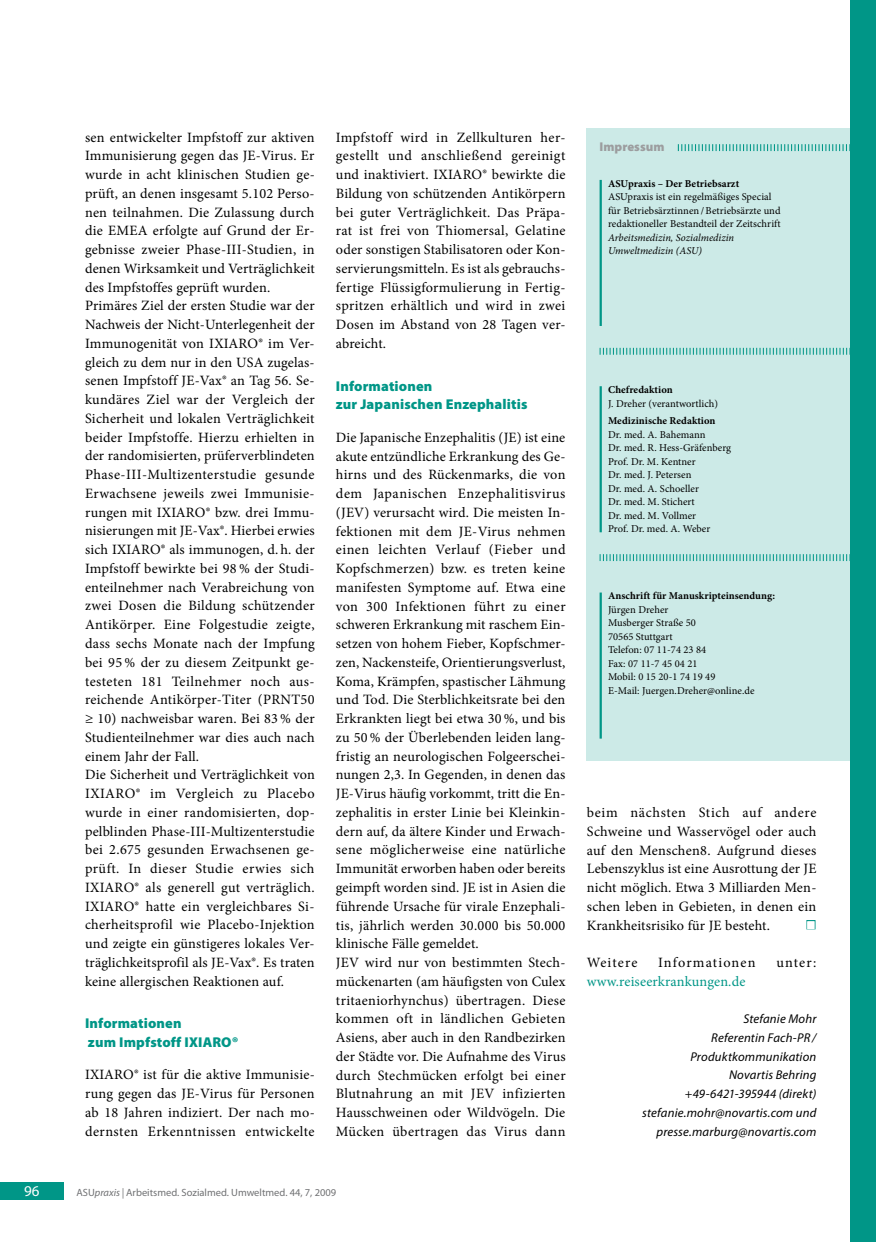
<style>
.page{position:relative;width:876px;height:1242px;background:#fff}
.page>*{position:absolute;margin:0;border:0;box-sizing:border-box;transform-origin:0 0}
.t1{font:27px "Minion Pro";color:#fff}
.t2{font:15px "Myriad Pro";color:#fff}
.t3{font:14.25px/18.8px "Minion Pro";letter-spacing:.015em;color:#000}
.t4{font:900 14.25px/18.8px "Myriad Pro";letter-spacing:.01em;color:#009687}
.t5{font:14.25px "Minion Pro";letter-spacing:.01em;color:#009687}
.t6{font:14.25px "Minion Pro";letter-spacing:.08em;color:#000}
.t7{font:14.25px "Minion Pro";letter-spacing:.07em;color:#000}
.t8{font:italic 12.75px/18.8px "Myriad Pro";letter-spacing:.015em;color:#000;text-align:right}
.t9{font:900 12.75px "Myriad Pro";color:#9c9d9f}
.t10{font:10.5px/13.5px "Minion Pro";letter-spacing:.005em;color:#000}
.t11{font:700 10.5px "Minion Pro";letter-spacing:.005em;color:#000}
.t12{font:10.5px "Myriad Pro";color:#707173}
.t13{font:italic 10.5px/13.5px "Minion Pro";letter-spacing:-.005em;color:#000}
.s1{font-style:italic}
</style>
<div class="page">
<div style="left:0;top:1182px;width:64px;height:17px;background:#009687"></div>
<div style="left:587px;top:128px;width:289px;height:632px;background:#cceae7"></div>
<svg style="left:678px;top:144px;width:172px;height:7px"></svg>
<svg style="left:600px;top:554px;width:250px;height:7px"></svg>
<svg style="left:600px;top:348px;width:250px;height:7px"></svg>
<hr style="left:600px;top:180px;width:2px;height:146px;background:#009687">
<hr style="left:600px;top:386px;width:2px;height:146px;background:#009687">
<hr style="left:600px;top:592px;width:2px;height:146px;background:#009687">
<div style="left:850px;top:0;width:26px;height:1242px;background:#009687"></div>
<div style="left:806px;top:920px;width:9px;height:9px;border:2px solid #009687"></div>
<p class="t3" style="left:85px;top:128px;width:231px">sen entwickelter Impfstoff zur aktiven Immunisierung gegen das JE-Virus. Er wurde in acht klinischen Studien ge&shy;prüft, an denen insgesamt 5.102 Perso&shy;nen teilnahmen. Die Zulassung durch die EMEA erfolgte auf Grund der Er&shy;gebnisse zweier Phase-III-Studien, in denen Wirksamkeit und Verträglichkeit des Impfstoffes geprüft wurden.<br>Primäres Ziel der ersten Studie war der Nachweis der Nicht-Unterlegenheit der Immunogenität von IXIARO® im Ver&shy;gleich zu dem nur in den USA zugelas&shy;senen Impfstoff JE-Vax® an Tag 56. Se&shy;kundäres Ziel war der Vergleich der Sicherheit und lokalen Verträglichkeit beider Impfstoffe. Hierzu erhielten in der randomisierten, prüferverblindeten Phase-III-Multizenterstudie gesunde Erwachsene jeweils zwei Immunisie&shy;rungen mit IXIARO® bzw. drei Immu&shy;nisierungen mit JE-Vax®. Hierbei erwies sich IXIARO® als immunogen, d. h. der Impfstoff bewirkte bei 98 % der Studi&shy;enteilnehmer nach Verabreichung von zwei Dosen die Bildung schützender Antikörper. Eine Folgestudie zeigte, dass sechs Monate nach der Impfung bei 95 % der zu diesem Zeitpunkt ge&shy;testeten 181 Teilnehmer noch aus&shy;reichende Antikörper-Titer (PRNT50 ≥ 10) nachweisbar waren. Bei 83 % der Studienteilnehmer war dies auch nach einem Jahr der Fall.<br>Die Sicherheit und Verträglichkeit von IXIARO® im Vergleich zu Placebo wurde in einer randomisierten, dop&shy;pelblinden Phase-III-Multizenterstudie bei 2.675 gesunden Erwachsenen ge&shy;prüft. In dieser Studie erwies sich IXIARO® als generell gut verträglich.<br>IXIARO® hatte ein vergleichbares Si&shy;cherheitsprofil wie Placebo-Injektion und zeigte ein günstigeres lokales Ver&shy;träglichkeitsprofil als JE-Vax®. Es traten keine allergischen Reaktionen auf.</p>
<p class="t4" style="left:85px;top:1013px;width:155px">Informationen<br>zum Impfstoff IXIARO®</p>
<p class="t3" style="left:85px;top:1065px;width:231px;text-align:justify">IXIARO® ist für die aktive Immunisie&shy;rung gegen das JE-Virus für Personen ab 18 Jahren indiziert. Der nach mo&shy;dernsten Erkenntnissen entwickelte</p>
<p class="t3" style="left:336px;top:128px;width:231px">Impfstoff wird in Zellkulturen her&shy;gestellt und anschließend gereinigt und inaktiviert. IXIARO® bewirkte die Bildung von schützenden Antikörpern bei guter Verträglichkeit. Das Präpa&shy;rat ist frei von Thiomersal, Gelatine oder sonstigen Stabilisatoren oder Kon&shy;servierungsmitteln. Es ist als gebrauchs&shy;fertige Flüssigformulierung in Fertig&shy;spritzen erhältlich und wird in zwei Dosen im Abstand von 28 Tagen ver&shy;abreicht.</p>
<p class="t4" style="left:336px;top:376px;width:193px">Informationen<br>zur Japanischen Enzephalitis</p>
<p class="t3" style="left:336px;top:428px;width:231px">Die Japanische Enzephalitis (JE) ist eine akute entzündliche Erkrankung des Ge&shy;hirns und des Rückenmarks, die von dem Japanischen Enzephalitisvirus (JEV) verursacht wird. Die meisten In&shy;fektionen mit dem JE-Virus nehmen einen leichten Verlauf (Fieber und Kopfschmerzen) bzw. es treten keine manifesten Symptome auf. Etwa eine von 300 Infektionen führt zu einer schweren Erkrankung mit raschem Ein&shy;setzen von hohem Fieber, Kopfschmer&shy;zen, Nackensteife, Orientierungsverlust, Koma, Krämpfen, spastischer Lähmung und Tod. Die Sterblichkeitsrate bei den Erkrankten liegt bei etwa 30%, und bis zu 50% der Überlebenden leiden lang&shy;fristig an neurologischen Folgeerschei&shy;nungen 2,3. In Gegenden, in denen das JE-Virus häufig vorkommt, tritt die En&shy;zephalitis in erster Linie bei Kleinkin&shy;dern auf, da ältere Kinder und Erwach&shy;sene möglicherweise eine natürliche Immunität erworben haben oder bereits geimpft worden sind. JE ist in Asien die führende Ursache für virale Enzephali&shy;tis, jährlich werden 30.000 bis 50.000 klinische Fälle gemeldet.<br>JEV wird nur von bestimmten Stech&shy;mückenarten (am häufigsten von Culex tritaeniorhynchus) übertragen. Diese kommen oft in ländlichen Gebieten Asiens, aber auch in den Randbezirken der Städte vor. Die Aufnahme des Virus durch Stechmücken erfolgt bei einer Blutnahrung an mit JEV infizierten Hausschweinen oder Wildvögeln. Die Mücken übertragen das Virus dann</p>
<p class="t2" style="left:24px;top:1181px;width:17px">96</p>
<p class="t12" style="left:77px;top:1186px;width:261px">ASU<span class="s1">praxis |</span> Arbeitsmed. Sozialmed. Umweltmed. 44, 7, 2009</p>
<p class="t9" style="left:600px;top:138px;width:66px">Impressum</p>
<p class="t11" style="left:608px;top:176px;width:133px">ASUpraxis – Der Betriebsarzt</p>
<p class="t10" style="left:608px;top:190px;width:174px">ASUpraxis ist ein regelmäßiges Special für Betriebsärztinnen/Betriebsärzte und redaktioneller Bestandteil der Zeitschrift</p>
<p class="t13" style="left:608px;top:230px;width:128px">Arbeitsmedizin, Sozialmedizin<br>Umweltmedizin (ASU)</p>
<p class="t11" style="left:608px;top:382px;width:66px">Chefredaktion</p>
<p class="t10" style="left:608px;top:396px;width:112px">J. Dreher (verantwortlich)</p>
<p class="t11" style="left:608px;top:413px;width:109px">Medizinische Redaktion</p>
<p class="t10" style="left:608px;top:428px;width:125px">Dr. med. A. Bahemann<br>Dr. med. R. Hess-Gräfenberg<br>Prof. Dr. M. Kentner<br>Dr. med. J. Petersen<br>Dr. med. A. Schoeller<br>Dr. med. M. Stichert<br>Dr. med. M. Vollmer<br>Prof. Dr. med. A. Weber</p>
<p class="t11" style="left:608px;top:588px;width:168px">Anschrift für Manuskripteinsendung:</p>
<p class="t10" style="left:608px;top:603px;width:148px">Jürgen Dreher<br>Musberger Straße 50<br>70565 Stuttgart<br>Telefon: 07 11-74 23 84<br>Fax: 07 11-7 45 04 21<br>Mobil: 0 15 20-1 74 19 49<br>E-Mail: Juergen.Dreher@online.de</p>
<p class="t3" style="left:587px;top:803px;width:231px;text-align:justify">beim nächsten Stich auf andere Schweine und Wasservögel oder auch auf den Menschen8. Aufgrund dieses Lebenszyklus ist eine Ausrottung der JE nicht möglich. Etwa 3 Milliarden Men&shy;schen leben in Gebieten, in denen ein Krankheitsrisiko für JE besteht.</p>
<h1 class="t1" style="left:805px;top:905px;width:12px">■</h1>
<p class="t7" style="left:587px;top:952px;width:52px">Weitere</p>
<p class="t6" style="left:658px;top:952px;width:99px">Informationen</p>
<p class="t3" style="left:776px;top:953px;width:42px">unter:</p>
<p class="t5" style="left:587px;top:971px;width:160px">www.reiseerkrankungen.de</p>
<p class="t8" style="left:642px;top:1009px;width:176px">Stefanie Mohr<br>Referentin Fach-PR /<br>Produktkommunikation<br>Novartis Behring +49-6421-395944 (direkt) stefanie.mohr@novartis.com und presse.marburg@novartis.com</p>
</div>
